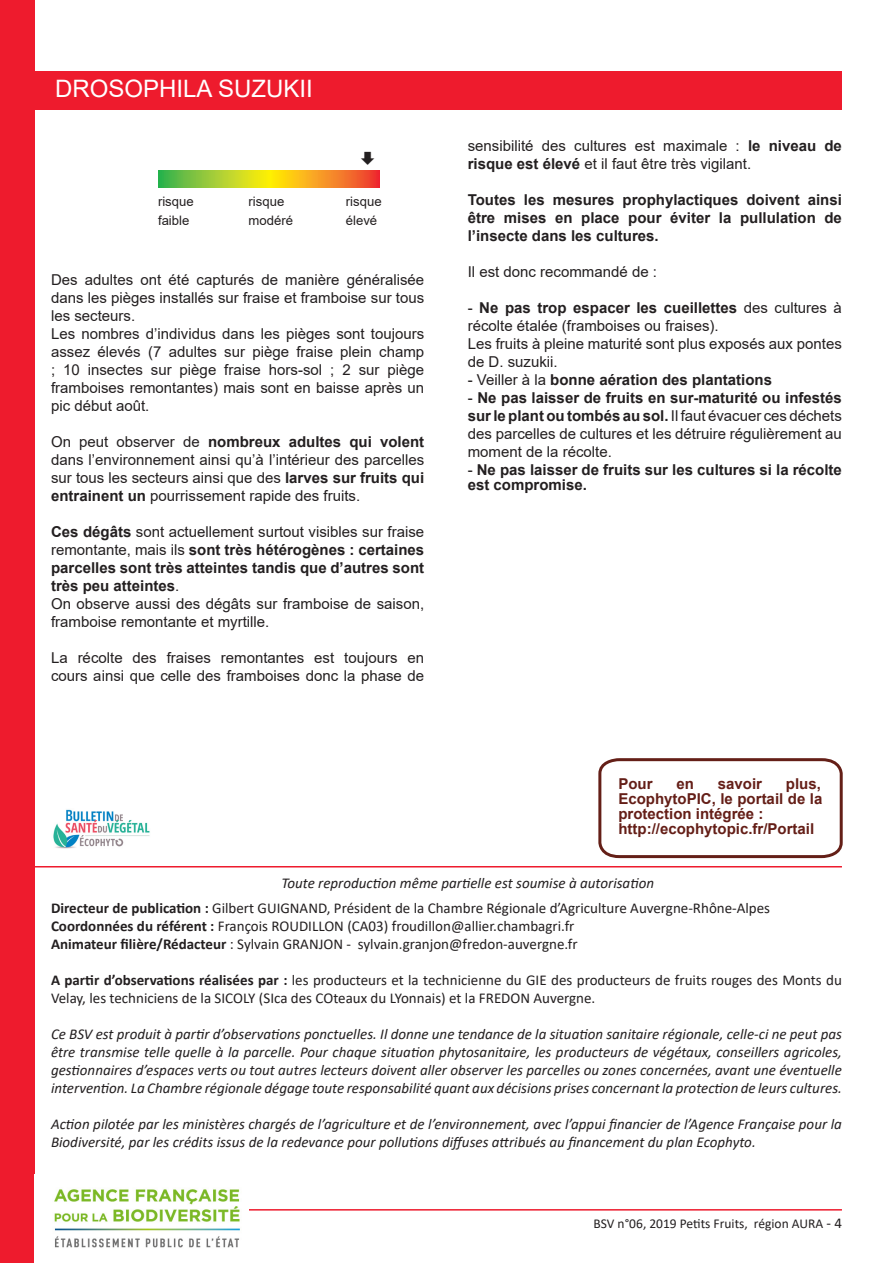
<style>
.page{position:relative;width:893px;height:1263px;background:#fff}
.page>*{position:absolute;margin:0;border:0;box-sizing:border-box;transform-origin:0 0}
.t1{font:24px "Arial";color:#fff}
.t2{font:15px/18px "Arial";color:#231f20}
.t3{font:italic 15px/18px "Calibri";color:#231f20;text-align:justify}
.t4{font:15px/18px "Calibri";color:#231f20}
.t5{font:700 15px/18px "Arial";color:#231f20;text-align:justify}
.t6{font:700 15px/15px "Arial";color:#641e17;text-align:justify}
.t7{font:13.5px "Calibri";color:#231f20}
.t8{font:13.05px/19.5px "Arial";color:#231f20}
.s1{color:#fff}
.s2{font-weight:700}
.s3{font-weight:400}
.s4{font-size:15px}
</style>
<div class="page">
<div style="left:0;top:0;width:34px;height:1263px;background:#ee1b2d"></div>
<hr style="left:247px;top:1209px;width:595px;height:1px;background:#ee1b2d">
<img style="left:54px;top:1189px;width:194px;height:59px">
<svg style="left:598px;top:758px;width:245px;height:101px"></svg>
<hr style="left:21px;top:866px;width:821px;height:1px;background:#ee1b2d">
<div style="left:34px;top:71px;width:808px;height:38px;background:#ee1b2d"></div>
<svg style="left:159px;top:170px;width:220px;height:17px;background:#cab129"></svg>
<img style="left:53px;top:809px;width:97px;height:40px">
<p class="t1" style="left:55px;top:72px;width:259px">DROSOPHILA SUZUKII</p>
<p class="t8" style="left:158px;top:191px;width:44px">risque faible<span class="s1">te</span></p>
<p class="t8" style="left:249px;top:191px;width:46px">risque modéré</p>
<p class="t8" style="left:346px;top:191px;width:40px">risque élevé<span class="s1">e</span></p>
<p class="t2" style="left:51px;top:270px;width:375px;text-align:justify">Des adultes ont été capturés de manière généralisée dans les pièges installés sur fraise et framboise sur tous les secteurs.</p>
<p class="t2" style="left:51px;top:324px;width:375px;text-align:justify">Les nombres d’individus dans les pièges sont toujours assez élevés (7 adultes sur piège fraise plein champ ; 10 insectes sur piège fraise hors-sol ; 2 sur piège framboises remontantes) mais sont en baisse après un pic début août.</p>
<p class="t2" style="left:51px;top:432px;width:375px;text-align:justify">On peut observer de <span class="s2">nombreux adultes qui volent </span>dans l’environnement ainsi qu’à l’intérieur des parcelles sur tous les secteurs ainsi que des <span class="s2">larves sur fruits qui entrainent un</span> pourrissement rapide des fruits.</p>
<p class="t5" style="left:51px;top:522px;width:375px">Ces dégâts <span class="s3">sont actuellement surtout visibles sur fraise remontante, mais ils</span> sont très hétérogènes : certaines parcelles sont très atteintes tandis que d’autres sont très peu atteintes<span class="s3">.</span></p>
<p class="t2" style="left:51px;top:594px;width:375px">On observe aussi des dégâts sur framboise de saison, framboise remontante et myrtille.</p>
<p class="t2" style="left:51px;top:648px;width:375px">La récolte des fraises remontantes est toujours en cours ainsi que celle des framboises donc la phase de</p>
<p class="t2" style="left:468px;top:137px;width:376px">sensibilité des cultures est maximale : <span class="s2">le niveau de risque est élevé</span> et il faut être très vigilant.</p>
<p class="t5" style="left:468px;top:191px;width:376px">Toutes les mesures prophylactiques doivent ainsi être mises en place pour éviter la pullulation de l’insecte dans les cultures.</p>
<p class="t2" style="left:468px;top:263px;width:191px">Il est donc recommandé de :</p>
<p class="t2" style="left:468px;top:299px;width:376px">- <span class="s2">Ne pas trop espacer les cueillettes</span> des cultures à récolte étalée (framboises ou fraises).</p>
<p class="t2" style="left:468px;top:335px;width:376px">Les fruits à pleine maturité sont plus exposés aux pontes de D. suzukii.</p>
<p class="t5" style="left:468px;top:371px;width:306px"><span class="s3">- Veiller à la</span> bonne aération des plantations</p>
<p class="t2" style="left:468px;top:389px;width:376px;text-align:justify">- <span class="s2">Ne pas laisser de fruits en sur-maturité ou infestés sur le plant ou tombés au sol.</span> Il faut évacuer ces déchets des parcelles de cultures et les détruire régulièrement au moment de la récolte.</p>
<p class="t5" style="left:468px;top:463px;width:376px;line-height:15px"><span class="s3">-</span> Ne pas laisser de fruits sur les cultures si la récolte est compromise.</p>
<p class="t6" style="left:618px;top:776px;width:205px;text-indent:168px">plus, EcophytoPIC, le portail de la protection intégrée :</p>
<p class="t6" style="left:618px;top:821px;width:197px">http://ecophytopic.fr/Portail</p>
<p class="t6" style="left:618px;top:776px;width:36px">Pour</p>
<p class="t6" style="left:676px;top:776px;width:19px">en</p>
<p class="t6" style="left:718px;top:776px;width:46px">savoir</p>
<p class="t3" style="left:281px;top:874px;width:374px">Toute reproduction même partielle est soumise à autorisation</p>
<p class="t4" style="left:51px;top:898px;width:721px"><span class="s2">Directeur de publication :</span> Gilbert GUIGNAND, Président de la Chambre Régionale d’Agriculture Auvergne-Rhône-Alpes</p>
<p class="t4" style="left:51px;top:916px;width:525px"><span class="s2">Coordonnées du référent :</span> François ROUDILLON (CA03) froudillon@allier.chambagri.fr</p>
<p class="t4" style="left:51px;top:934px;width:528px"><span class="s2">Animateur filière/Rédacteur</span> : Sylvain GRANJON - sylvain.granjon@fredon-auvergne.fr</p>
<p class="t4" style="left:51px;top:970px;width:792px"><span class="s2">A partir d’observations réalisées par :</span> les producteurs et la technicienne du GIE des producteurs de fruits rouges des Monts du<br>Velay, les techniciens de la SICOLY (SIca des COteaux du LYonnais) et la FREDON Auvergne.</p>
<p class="t3" style="left:51px;top:1024px;width:792px">Ce BSV est produit à partir d’observations ponctuelles. Il donne une tendance de la situation sanitaire régionale, celle-ci ne peut pas être transmise telle quelle à la parcelle. Pour chaque situation phytosanitaire, les producteurs de végétaux, conseillers agricoles, gestionnaires d’espaces verts ou tout autres lecteurs doivent aller observer les parcelles ou zones concernées, avant une éventuelle intervention. La Chambre régionale dégage toute responsabilité quant aux décisions prises concernant la protection de leurs cultures.</p>
<p class="t3" style="left:51px;top:1114px;width:792px">Action pilotée par les ministères chargés de l’agriculture et de l’environnement, avec l’appui financier de l’Agence Française pour la<br>Biodiversité, par les crédits issus de la redevance pour pollutions diffuses attribués au financement du plan Ecophyto.</p>
<p class="t7" style="left:593px;top:1214px;width:250px">BSV n°06, 2019 Petits Fruits, région AURA <span class="s4">- 4</span></p>
</div>
